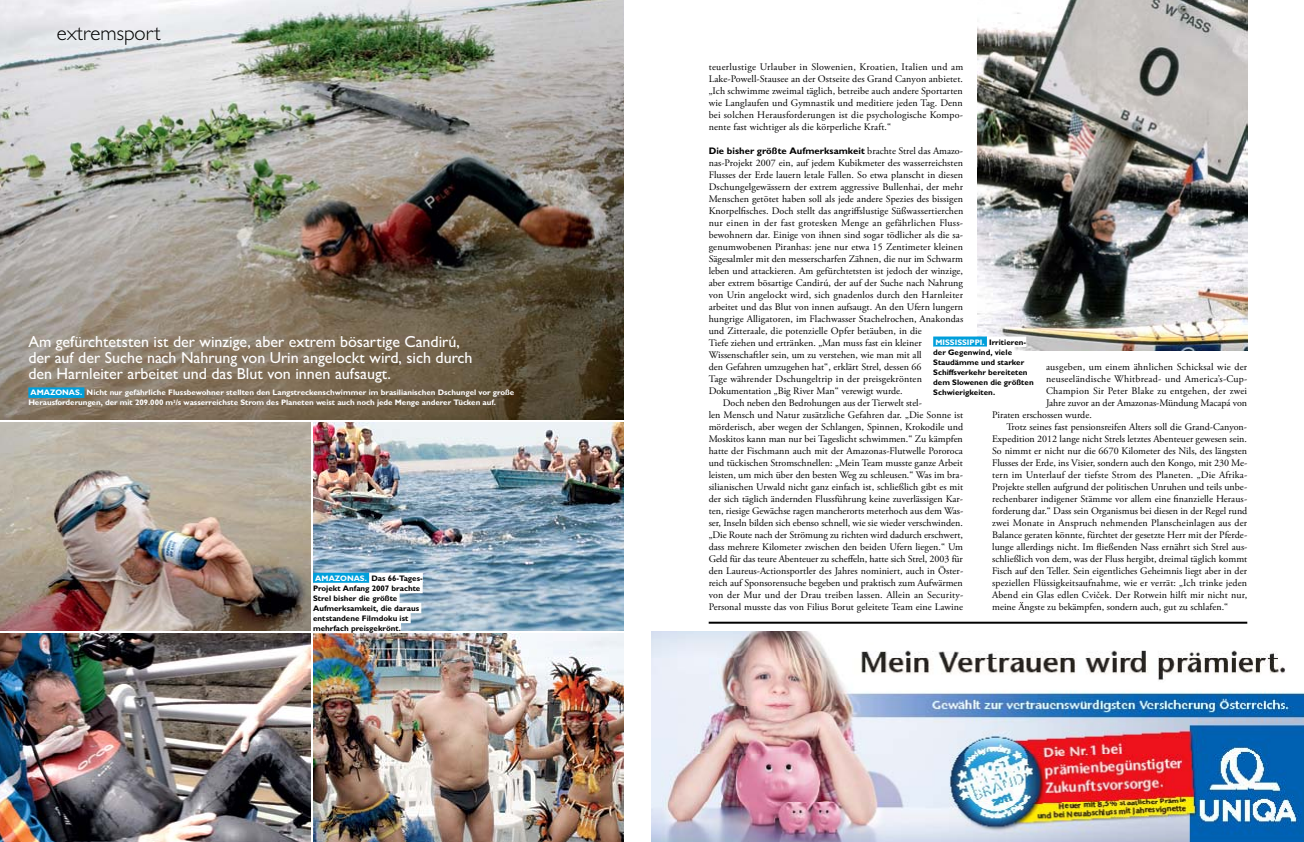
<style>
.page{position:relative;width:1304px;height:842px;background:#fff}
.page>*{position:absolute;margin:0;border:0;box-sizing:border-box;transform-origin:0 0}
.t1{font:300 21px "Gill Sans MT Pro";color:#000}
.t2{font:500 16px/16px "Gill Sans MT Pro";color:#fff}
.t3{font:10px/12px "Adobe Garamond Pro";letter-spacing:.005em;color:#000;text-align:justify}
.t4{font:10px "Adobe Garamond Pro";letter-spacing:.025em;color:#000}
.t5{font:700 9.5px "Gill Sans MT Pro";letter-spacing:.005em;color:#000}
.t6{font:700 8px/10px "Gill Sans MT Pro";color:#000}
.t7{font:700 8px/10px "Gill Sans MT Pro";color:#fff}
.s1{color:#fff}
.s2{font-family:"Adobe Garamond Pro";font-weight:400;font-size:10px}
</style>
<div class="page">
<img style="left:0;top:422px;width:310px;height:209px">
<img style="left:652px;top:631px;width:652px;height:211px">
<hr style="left:709px;top:622px;width:538px;height:2px;background:#000">
<img style="left:0;top:0;width:624px;height:420px">
<img style="left:313px;top:422px;width:311px;height:209px">
<img style="left:0;top:634px;width:310px;height:208px">
<img style="left:313px;top:634px;width:311px;height:208px">
<img style="left:978px;top:0;width:269px;height:351px">
<div style="left:933px;top:336px;width:54px;height:11px;background:#009fdb"></div>
<div style="left:987px;top:336px;width:39px;height:11px;background:#fff"></div>
<div style="left:933px;top:346px;width:81px;height:11px;background:#fff"></div>
<div style="left:313px;top:573px;width:56px;height:10px;background:#009fdb"></div>
<div style="left:369px;top:573px;width:54px;height:10px;background:#fff"></div>
<div style="left:313px;top:583px;width:110px;height:10px;background:#fff"></div>
<div style="left:313px;top:593px;width:87px;height:10px;background:#fff"></div>
<div style="left:313px;top:603px;width:108px;height:10px;background:#fff"></div>
<div style="left:313px;top:613px;width:98px;height:10px;background:#fff"></div>
<div style="left:313px;top:623px;width:88px;height:10px;background:#fff"></div>
<div style="left:28px;top:387px;width:56px;height:11px;background:#009fdb"></div>
<h1 class="t1" style="left:57px;top:20px;width:106px">extremsport</h1>
<h2 class="t2" style="left:28px;top:334px;width:446px">Am gefürchtetsten ist der winzige, aber extrem bösartige Candirú, der auf der Suche nach Nahrung von Urin angelockt wird, sich durch den Harnleiter arbeitet und das Blut von innen aufsaugt.</h2>
<p class="t7" style="left:28px;top:387px;width:488px">amazonas. Nicht nur gefährliche Flussbewohner stellten den Langstreckenschwimmer im brasilianischen Dschungel vor große<br>Herausforderungen, der mit 209.000 m<sup>3</sup>/s wasserreichste Strom des Planeten weist auch noch jede Menge anderer Tücken auf.</p>
<p class="t6" style="left:313px;top:573px;width:111px"><span class="s1">amazonas.</span> Das 66-Tages-<br>Projekt Anfang 2007 brachte<br>Strel bisher die größte -Aufmerksamkeit, die daraus entstandene Filmdoku ist mehrfach preisgekrönt.</p>
<p class="t3" style="left:709px;top:61px;width:256px">teuerlustige Urlauber in Slowenien, Kroatien, Italien und am Lake-Powell-Stausee an der Ostseite des Grand Canyon anbietet. „Ich schwimme zweimal täglich, betreibe auch andere Sportarten wie Langlaufen und Gymnastik und meditiere jeden Tag. Denn bei solchen Herausforderungen ist die psychologische Kompo&shy;nente fast wichtiger als die körperliche Kraft.“</p>
<p class="t5" style="left:709px;top:145px;width:256px">Die bisher größte Aufmerksamkeit <span class="s2">brachte Strel das Amazo-</span></p>
<p class="t3" style="left:709px;top:157px;width:256px">nas-Projekt 2007 ein, auf jedem Kubikmeter des wasserreichsten</p>
<p class="t3" style="left:709px;top:169px;width:256px">Flusses der Erde lauern letale Fallen. So etwa planscht in diesen</p>
<p class="t3" style="left:709px;top:181px;width:256px">Dschungelgewässern der extrem aggressive Bullenhai, der mehr</p>
<p class="t3" style="left:709px;top:193px;width:256px">Menschen getötet haben soll als jede andere Spezies des bissigen</p>
<p class="t3" style="left:709px;top:205px;width:256px">Knorpelfisches. Doch stellt das angriffslustige Süßwassertierchen</p>
<p class="t4" style="left:709px;top:217px;width:255px">nur einen in der fast grotesken Menge an gefährlichen Fluss-</p>
<p class="t3" style="left:709px;top:229px;width:256px">bewohnern dar. Einige von ihnen sind sogar tödlicher als die sa-</p>
<p class="t3" style="left:709px;top:241px;width:256px">genumwobenen Piranhas: jene nur etwa 15 Zentimeter kleinen</p>
<p class="t3" style="left:709px;top:253px;width:256px">Sägesalmler mit den messerscharfen Zähnen, die nur im Schwarm</p>
<p class="t3" style="left:709px;top:265px;width:256px">leben und attackieren. Am gefürchtetsten ist jedoch der winzige,</p>
<p class="t3" style="left:709px;top:277px;width:256px">aber extrem bösartige Candirú, der auf der Suche nach Nahrung</p>
<p class="t3" style="left:709px;top:289px;width:256px">von Urin angelockt wird, sich gnadenlos durch den Harnleiter</p>
<p class="t3" style="left:709px;top:301px;width:256px">arbeitet und das Blut von innen aufsaugt. An den Ufern lungern</p>
<p class="t3" style="left:709px;top:313px;width:256px">hungrige Alligatoren, im Flachwasser Stachelrochen, Anakondas</p>
<p class="t3" style="left:709px;top:325px;width:215px">und Zitteraale, die potenzielle Opfer betäuben, in die</p>
<p class="t3" style="left:709px;top:337px;width:214px">Tiefe ziehen und ertränken. „Man muss fast ein kleiner</p>
<p class="t3" style="left:709px;top:349px;width:214px">Wissenschaftler sein, um zu verstehen, wie man mit all</p>
<p class="t3" style="left:709px;top:361px;width:214px">den Gefahren umzugehen hat“, erklärt Strel, dessen 66</p>
<p class="t3" style="left:709px;top:373px;width:215px">Tage währender Dschungeltrip in der preisgekrönten</p>
<p class="t3" style="left:709px;top:385px;width:196px">Dokumentation „Big River Man“ verewigt wurde.</p>
<p class="t3" style="left:723px;top:397px;width:201px">Doch neben den Bedrohungen aus der Tierwelt stel-</p>
<p class="t3" style="left:709px;top:409px;width:256px">len Mensch und Natur zusätzliche Gefahren dar. „Die Sonne ist</p>
<p class="t3" style="left:709px;top:421px;width:256px">mörderisch, aber wegen der Schlangen, Spinnen, Krokodile und</p>
<p class="t3" style="left:709px;top:433px;width:256px">Moskitos kann man nur bei Tageslicht schwimmen.“ Zu kämpfen</p>
<p class="t3" style="left:709px;top:445px;width:256px">hatte der Fischmann auch mit der Amazonas-Flutwelle Pororoca</p>
<p class="t3" style="left:709px;top:457px;width:256px">und tückischen Stromschnellen: „Mein Team musste ganze Arbeit</p>
<p class="t3" style="left:709px;top:469px;width:256px">leisten, um mich über den besten Weg zu schleusen.“ Was im bra-</p>
<p class="t3" style="left:709px;top:481px;width:256px">silianischen Urwald nicht ganz einfach ist, schließlich gibt es mit</p>
<p class="t3" style="left:709px;top:493px;width:256px">der sich täglich ändernden Flussführung keine zuverlässigen Kar-</p>
<p class="t3" style="left:709px;top:505px;width:256px">ten, riesige Gewächse ragen mancherorts meterhoch aus dem Was-</p>
<p class="t3" style="left:709px;top:517px;width:256px">ser, Inseln bilden sich ebenso schnell, wie sie wieder verschwinden.</p>
<p class="t3" style="left:709px;top:529px;width:256px">„Die Route nach der Strömung zu richten wird dadurch erschwert,</p>
<p class="t3" style="left:709px;top:541px;width:256px">dass mehrere Kilometer zwischen den beiden Ufern liegen.“ Um</p>
<p class="t3" style="left:709px;top:553px;width:256px">Geld für das teure Abenteuer zu scheffeln, hatte sich Strel, 2003 für</p>
<p class="t3" style="left:709px;top:565px;width:255px">den Laureus-Actionsportler des Jahres nominiert, auch in Öster-</p>
<p class="t3" style="left:709px;top:577px;width:256px">reich auf Sponsorensuche begeben und praktisch zum Aufwärmen</p>
<p class="t3" style="left:709px;top:589px;width:256px">von der Mur und der Drau treiben lassen. Allein an Security-</p>
<p class="t3" style="left:709px;top:601px;width:256px">Personal musste das von Filius Borut geleitete Team eine Lawine</p>
<p class="t6" style="left:933px;top:337px;width:102px"><span class="s1">mississippi.</span> Irritieren&shy;der Gegenwind, viele -Staudämme und starker<br>Schiffsverkehr bereiteten dem Slowenen die größten<br>Schwierigkeiten.</p>
<p class="t3" style="left:1046px;top:361px;width:203px">ausgeben, um einem ähnlichen Schicksal wie der</p>
<p class="t4" style="left:1046px;top:373px;width:203px">neuseeländische Whitbread- und America’s-Cup-</p>
<p class="t3" style="left:1046px;top:385px;width:203px">Champion Sir Peter Blake zu entgehen, der zwei</p>
<p class="t3" style="left:1046px;top:397px;width:203px">Jahre zuvor an der Amazonas-Mündung Macapá von</p>
<p class="t3" style="left:992px;top:409px;width:101px">Piraten erschossen wurde.</p>
<p class="t3" style="left:1006px;top:421px;width:242px">Trotz seines fast pensionsreifen Alters soll die Grand-Canyon-</p>
<p class="t3" style="left:992px;top:433px;width:256px">Expedition 2012 lange nicht Strels letztes Abenteuer gewesen sein.</p>
<p class="t3" style="left:992px;top:445px;width:256px">So nimmt er nicht nur die 6670 Kilometer des Nils, des längsten</p>
<p class="t3" style="left:992px;top:457px;width:256px">Flusses der Erde, ins Visier, sondern auch den Kongo, mit 230 Me-</p>
<p class="t3" style="left:992px;top:469px;width:257px">tern im Unterlauf der tiefste Strom des Planeten. „Die Afrika-</p>
<p class="t3" style="left:992px;top:481px;width:257px">Projekte stellen aufgrund der politischen Unruhen und teils unbe-</p>
<p class="t3" style="left:992px;top:493px;width:257px">rechenbarer indigener Stämme vor allem eine finanzielle Heraus-</p>
<p class="t3" style="left:992px;top:505px;width:257px">forderung dar.“ Dass sein Organismus bei diesen in der Regel rund</p>
<p class="t3" style="left:992px;top:517px;width:257px">zwei Monate in Anspruch nehmenden Planscheinlagen aus der</p>
<p class="t3" style="left:992px;top:529px;width:257px">Balance geraten könnte, fürchtet der gesetzte Herr mit der Pferde-</p>
<p class="t3" style="left:992px;top:541px;width:257px">lunge allerdings nicht. Im fließenden Nass ernährt sich Strel aus-</p>
<p class="t3" style="left:992px;top:553px;width:257px">schließlich von dem, was der Fluss hergibt, dreimal täglich kommt</p>
<p class="t3" style="left:992px;top:565px;width:256px">Fisch auf den Teller. Sein eigentliches Geheimnis liegt aber in der</p>
<p class="t3" style="left:992px;top:577px;width:256px">speziellen Flüssigkeitsaufnahme, wie er verrät: „Ich trinke jeden</p>
<p class="t3" style="left:992px;top:589px;width:257px">Abend ein Glas edlen Cviček. Der Rotwein hilft mir nicht nur,</p>
<p class="t3" style="left:992px;top:601px;width:238px">meine Ängste zu bekämpfen, sondern auch, gut zu schlafen.“</p>
</div>
